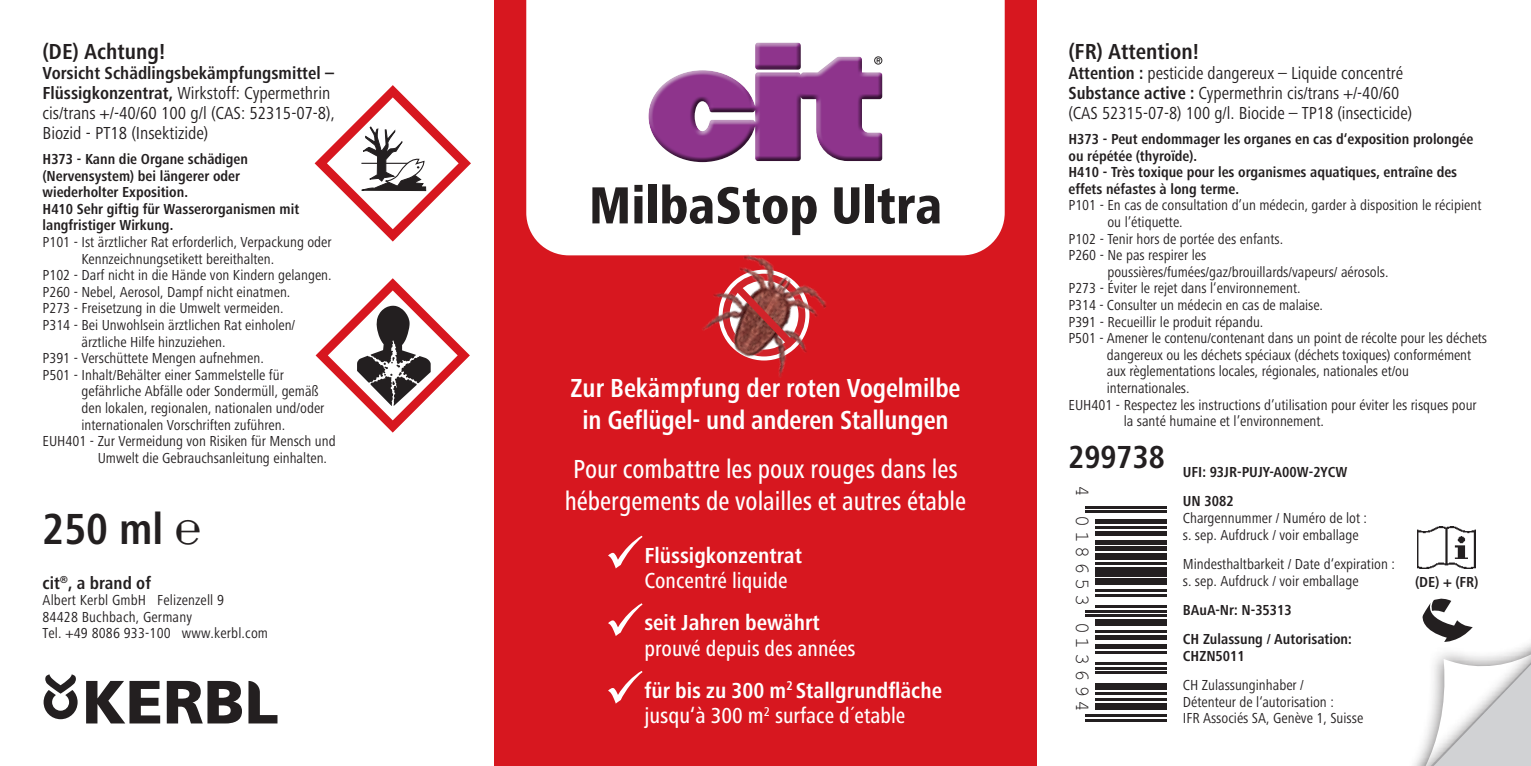
<style>
.page{position:relative;width:1531px;height:766px;background:#fff}
.page>*{position:absolute;margin:0;border:0;box-sizing:border-box;transform-origin:0 0}
.t1{font:800 condensed 54px "Frutiger Next LTW1 G";color:#231f20}
.t2{font:700 condensed 45px "Frutiger Next LTW1 G";color:#231f20}
.t3{font:700 condensed 33px "Frutiger Next LTW1 G";color:#231f20}
.t4{font:500 condensed 27px/31.8px "Frutiger Next LTW1 G";color:#fff;text-align:center;scale:.94 1}
.t5{font:700 condensed 27px/31.8px "Frutiger Next LTW1 G";letter-spacing:-.005em;color:#fff;text-align:center;scale:.96 1}
.t6{font:700 condensed 22.5px/25.5px "Frutiger Next LTW1 G";color:#fff;text-align:center}
.t7{font:500 condensed 22.5px/25.5px "Frutiger Next LTW1 G";color:#fff}
.t8{font:700 condensed 22.5px "Frutiger Next LTW1 G";color:#231f20}
.t9{font:20.1px "Helvetica";letter-spacing:.185em;color:#231f20}
.t10{font:condensed 18px/20.1px "Frutiger Next LTW1 G";color:#231f20}
.t11{font:700 condensed 18px "Frutiger Next LTW1 G";color:#231f20}
.t12{font:condensed 15px/16.5px "Frutiger Next LTW1 G";color:#231f20}
.t13{font:700 condensed 15px/16.5px "Frutiger Next LTW1 G";color:#231f20}
.s1{font-weight:700}
.s2{font-weight:400}
.s3{font-weight:500}
</style>
<div class="page">
<div style="left:494px;top:0;width:542px;height:765px;background:#d7171f"></div>
<div style="left:526px;top:0;width:479px;height:255px;background:#fff"></div>
<hr style="left:1085px;top:505px;width:82px;height:3px;background:#231f20">
<hr style="left:1085px;top:510px;width:82px;height:2px;background:#231f20">
<div style="left:1095px;top:519px;width:72px;height:5px;background:#231f20"></div>
<hr style="left:1095px;top:526px;width:72px;height:2px;background:#231f20">
<div style="left:1095px;top:530px;width:72px;height:5px;background:#231f20"></div>
<div style="left:1095px;top:539px;width:72px;height:5px;background:#231f20"></div>
<div style="left:1095px;top:546px;width:72px;height:5px;background:#231f20"></div>
<div style="left:1095px;top:553px;width:72px;height:7px;background:#231f20"></div>
<hr style="left:1095px;top:562px;width:72px;height:2px;background:#231f20">
<div style="left:1095px;top:567px;width:72px;height:9px;background:#231f20"></div>
<div style="left:1095px;top:578px;width:72px;height:7px;background:#231f20"></div>
<hr style="left:1095px;top:589px;width:72px;height:3px;background:#231f20">
<hr style="left:1095px;top:594px;width:72px;height:2px;background:#231f20">
<hr style="left:1095px;top:605px;width:72px;height:2px;background:#231f20">
<hr style="left:1085px;top:610px;width:82px;height:2px;background:#231f20">
<hr style="left:1085px;top:614px;width:82px;height:3px;background:#231f20">
<div style="left:1095px;top:619px;width:72px;height:7px;background:#231f20"></div>
<hr style="left:1095px;top:630px;width:72px;height:2px;background:#231f20">
<hr style="left:1095px;top:635px;width:72px;height:4px;background:#231f20">
<hr style="left:1095px;top:644px;width:72px;height:4px;background:#231f20">
<hr style="left:1095px;top:651px;width:72px;height:2px;background:#231f20">
<hr style="left:1095px;top:662px;width:72px;height:2px;background:#231f20">
<hr style="left:1095px;top:666px;width:72px;height:3px;background:#231f20">
<hr style="left:1095px;top:671px;width:72px;height:2px;background:#231f20">
<div style="left:1095px;top:682px;width:72px;height:7px;background:#231f20"></div>
<hr style="left:1095px;top:691px;width:72px;height:3px;background:#231f20">
<hr style="left:1095px;top:698px;width:72px;height:2px;background:#231f20">
<div style="left:1095px;top:703px;width:72px;height:6px;background:#231f20"></div>
<hr style="left:1085px;top:714px;width:82px;height:2px;background:#231f20">
<hr style="left:1085px;top:719px;width:82px;height:2px;background:#231f20">
<svg style="left:649px;top:43px;width:233px;height:119px;background:#b27cb0"></svg>
<img style="left:693px;top:243px;width:145px;height:134px">
<svg style="left:731px;top:278px;width:66px;height:75px"></svg>
<svg style="left:315px;top:85px;width:156px;height:156px"></svg>
<svg style="left:44px;top:674px;width:34px;height:45px"></svg>
<svg style="left:86px;top:680px;width:74px;height:43px"></svg>
<svg style="left:167px;top:680px;width:75px;height:43px"></svg>
<svg style="left:248px;top:681px;width:29px;height:42px"></svg>
<svg style="left:1414px;top:598px;width:117px;height:167px"></svg>
<img style="left:1418px;top:526px;width:57px;height:42px">
<svg style="left:316px;top:278px;width:154px;height:154px"></svg>
<h3 class="t8" style="left:43px;top:38px;width:124px">(DE) Achtung!</h3>
<p class="t10" style="left:43px;top:63px;width:294px"><span class="s1">Vorsicht Schädlingsbekämpfungsmittel – Flüssigkonzentrat,</span> Wirkstoff: Cypermethrin cis/trans +/-40/60 100 g/l (CAS: 52315-07-8), Biozid - PT18 (Insektizide)</p>
<p class="t13" style="left:43px;top:151px;width:258px">H373 - Kann die Organe schädigen (Nervensystem) bei längerer oder wiederholter Exposition.<br>H410 Sehr giftig für Wasserorganismen mit langfristiger Wirkung.</p>
<p class="t12" style="left:43px;top:233px;width:291px">P101 - Ist ärztlicher Rat erforderlich, Verpackung oder</p>
<p class="t12" style="left:81px;top:250px;width:194px">Kennzeichnungsetikett bereithalten.</p>
<p class="t12" style="left:43px;top:267px;width:291px">P102 - Darf nicht in die Hände von Kindern gelangen.</p>
<p class="t12" style="left:43px;top:283px;width:249px">P260 - Nebel, Aerosol, Dampf nicht einatmen.</p>
<p class="t12" style="left:43px;top:300px;width:242px">P273 - Freisetzung in die Umwelt vermeiden.</p>
<p class="t12" style="left:43px;top:316px;width:254px">P314 - Bei Unwohlsein ärztlichen Rat einholen/</p>
<p class="t12" style="left:81px;top:333px;width:146px">ärztliche Hilfe hinzuziehen.</p>
<p class="t12" style="left:43px;top:350px;width:223px">P391 - Verschüttete Mengen aufnehmen.</p>
<p class="t12" style="left:43px;top:366px;width:243px">P501 - Inhalt/Behälter einer Sammelstelle für</p>
<p class="t12" style="left:81px;top:383px;width:239px">gefährliche Abfälle oder Sondermüll, gemäß</p>
<p class="t12" style="left:81px;top:399px;width:244px">den lokalen, regionalen, nationalen und/oder</p>
<p class="t12" style="left:81px;top:416px;width:205px">internationalen Vorschriften zuführen.</p>
<p class="t12" style="left:43px;top:433px;width:295px">EUH401 - Zur Vermeidung von Risiken für Mensch und</p>
<p class="t12" style="left:98px;top:449px;width:231px">Umwelt die Gebrauchsanleitung einhalten.</p>
<h2 class="t2" style="left:43px;top:502px;width:160px">250 ml <span class="s2">℮</span></h2>
<p class="t11" style="left:43px;top:572px;width:110px">cit<sup>®</sup>, a brand of</p>
<p class="t12" style="left:43px;top:591px;width:227px">Albert Kerbl GmbH Felizenzell 9<br>84428 Buchbach, Germany<br>Tel. +49 8086 933-100 www.kerbl.com</p>
<h1 class="t1" style="left:589px;top:174px;width:355px">MilbaStop Ultra</h1>
<h3 class="t5" style="left:571px;top:372px;width:407px">Zur Bekämpfung der roten Vogelmilbe in Geflügel- und anderen Stallungen</h3>
<h3 class="t4" style="left:565px;top:453px;width:429px">Pour combattre les poux rouges dans les hébergements de volailles et autres étable</h3>
<h3 class="t6" style="left:644px;top:542px;width:159px">Flüssigkonzentrat</h3>
<h3 class="t7" style="left:644px;top:568px;width:145px">Concentré liquide</h3>
<h3 class="t7" style="left:644px;top:610px;width:213px;text-indent:-40px">✓<span class="s1">seit Jahren bewährt </span>prouvé depuis des années</h3>
<h3 class="t6" style="left:604px;top:677px;width:339px">✓für bis zu 300 m<sup>2</sup> Stallgrundfläche <span class="s3">jusqu‘à 300 m</span><sup>2</sup> <span class="s3">surface d´etable</span></h3>
<h3 class="t8" style="left:1068px;top:38px;width:132px">(FR) Attention!</h3>
<p class="t10" style="left:1068px;top:63px;width:345px"><span class="s1">Attention :</span> pesticide dangereux – Liquide concentré<br><span class="s1">Substance active :</span> Cypermethrin cis/trans +/-40/60 (CAS 52315-07-8) 100 g/l. Biocide – TP18 (insecticide)</p>
<p class="t13" style="left:1068px;top:131px;width:406px">H373 - Peut endommager les organes en cas d‘exposition prolongée ou répétée (thyroïde).<br>H410 - Très toxique pour les organismes aquatiques, entraîne des effets néfastes à long terme.</p>
<p class="t12" style="left:1068px;top:197px;width:414px">P101 - En cas de consultation d’un médecin, garder à disposition le récipient</p>
<p class="t12" style="left:1107px;top:213px;width:77px">ou l’étiquette.</p>
<p class="t12" style="left:1068px;top:230px;width:216px">P102 - Tenir hors de portée des enfants.</p>
<p class="t12" style="left:1068px;top:247px;width:139px">P260 - Ne pas respirer les</p>
<p class="t12" style="left:1107px;top:263px;width:283px">poussières/fumées/gaz/brouillards/vapeurs/ aérosols.</p>
<p class="t12" style="left:1068px;top:280px;width:234px">P273 - Éviter le rejet dans l‘environnement.</p>
<p class="t12" style="left:1068px;top:296px;width:256px">P314 - Consulter un médecin en cas de malaise.</p>
<p class="t12" style="left:1068px;top:313px;width:196px">P391 - Recueillir le produit répandu.</p>
<p class="t12" style="left:1068px;top:330px;width:420px">P501 - Amener le contenu/contenant dans un point de récolte pour les déchets</p>
<p class="t12" style="left:1107px;top:346px;width:366px">dangereux ou les déchets spéciaux (déchets toxiques) conformément</p>
<p class="t12" style="left:1107px;top:363px;width:303px">aux règlementations locales, régionales, nationales et/ou</p>
<p class="t12" style="left:1107px;top:379px;width:84px">internationales.</p>
<p class="t12" style="left:1068px;top:396px;width:410px">EUH401 - Respectez les instructions d’utilisation pour éviter les risques pour</p>
<p class="t12" style="left:1123px;top:413px;width:202px">la santé humaine et l’environnement.</p>
<h3 class="t3" style="left:1068px;top:438px;width:98px">299738</h3>
<h3 class="t9" style="left:1095px;top:485px;width:229px;rotate:90deg">4 018653 013694</h3>
<p class="t13" style="left:1183px;top:457px;width:166px;line-height:29.4px">UFI: 93JR-PUJY-A00W-2YCW<br>UN 3082</p>
<p class="t12" style="left:1183px;top:509px;width:186px">Chargennummer / Numéro de lot : s. sep. Aufdruck / voir emballage</p>
<p class="t12" style="left:1183px;top:555px;width:214px">Mindesthaltbarkeit / Date d‘expiration : s. sep. Aufdruck / voir emballage</p>
<p class="t13" style="left:1183px;top:595px;width:170px;line-height:29.4px">BAuA-Nr: N-35313<br>CH Zulassung / Autorisation:</p>
<p class="t13" style="left:1183px;top:647px;width:63px">CHZN5011</p>
<p class="t12" style="left:1183px;top:676px;width:182px">CH Zulassunginhaber /<br>Détenteur de l‘autorisation :<br>IFR Associés SA, Genève 1, Suisse</p>
<p class="t13" style="left:1415px;top:574px;width:65px">(DE) + (FR)</p>
</div>
